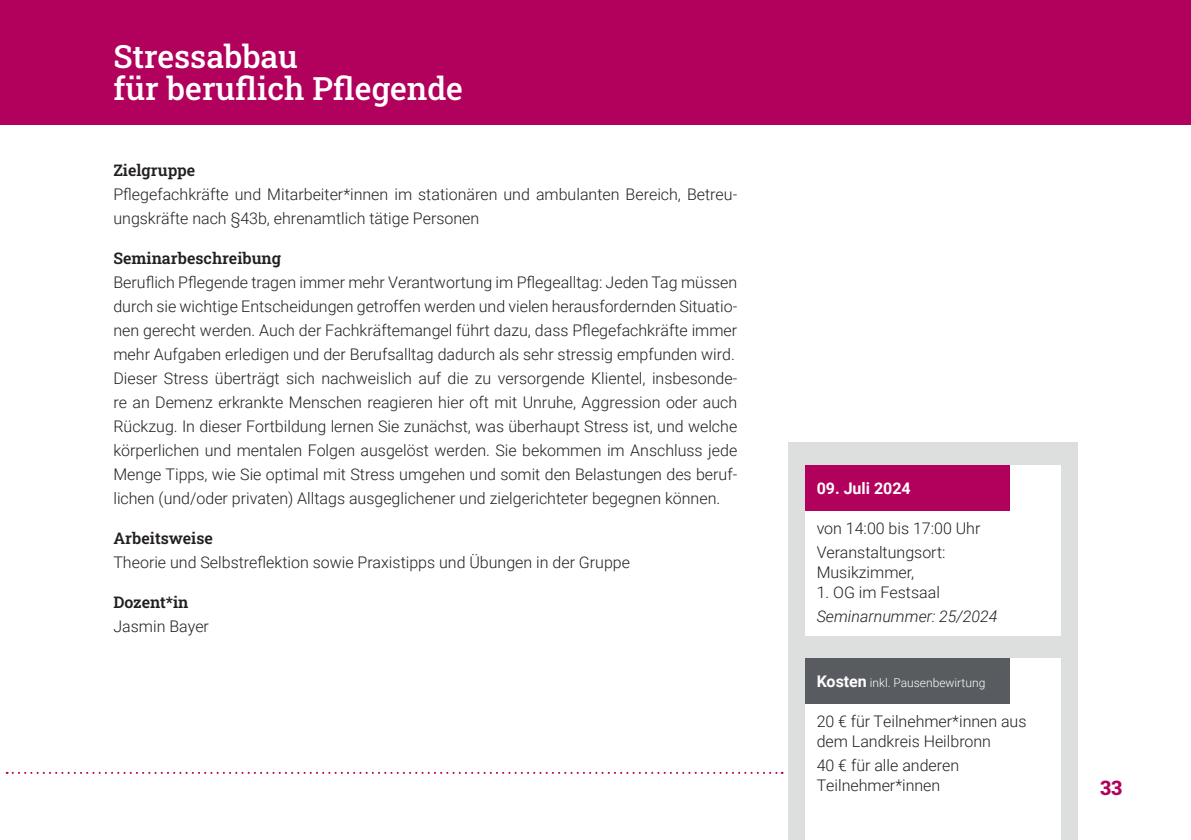
<style>
.page{position:relative;width:1191px;height:840px;background:#fff}
.page>*{position:absolute;margin:0;border:0;box-sizing:border-box;transform-origin:0 0}
.t1{font:500 32px/32px "Roboto Slab";color:#fff}
.t2{font:800 20px "Roboto Slab";color:#b1015c}
.t3{font:300 16px/24px "Roboto";color:#231f20}
.t4{font:600 16px "Roboto Slab";color:#231f20}
.t5{font:italic 300 16px "Roboto";color:#231f20}
.t6{font:700 16px "Roboto";color:#fff}
.t7{font:300 12px "Roboto";color:#fff}
.s1{font-weight:700;font-size:16px}
</style>
<div class="page">
<svg style="left:7px;top:771px;width:775px;height:2px"></svg>
<div style="left:0;top:0;width:1191px;height:125px;background:#b1015c"></div>
<div style="left:788px;top:442px;width:289px;height:397px;background:#dddede"></div>
<div style="left:805px;top:658px;width:255px;height:181px;background:#fff"></div>
<div style="left:805px;top:658px;width:204px;height:45px;background:#585b60"></div>
<div style="left:805px;top:465px;width:255px;height:170px;background:#fff"></div>
<div style="left:805px;top:465px;width:204px;height:45px;background:#b1015c"></div>
<h1 class="t1" style="left:113px;top:40px;width:351px">Stressabbau<br>für beruflich Pflegende</h1>
<p class="t4" style="left:113px;top:159px;width:83px">Zielgruppe</p>
<p class="t3" style="left:113px;top:181px;width:625px">Pflegefachkräfte und Mitarbeiter*innen im stationären und ambulanten Bereich, Betreu&shy;ungskräfte nach §43b, ehrenamtlich tätige Personen</p>
<p class="t4" style="left:113px;top:247px;width:169px">Seminarbeschreibung</p>
<p class="t3" style="left:113px;top:269px;width:625px">Beruflich Pflegende tragen immer mehr Verantwortung im Pflegealltag: Jeden Tag müssen durch sie wichtige Entscheidungen getroffen werden und vielen herausfordernden Situatio&shy;nen gerecht werden. Auch der Fachkräftemangel führt dazu, dass Pflegefachkräfte immer mehr Aufgaben erledigen und der Berufsalltag dadurch als sehr stressig empfunden wird.<br>Dieser Stress überträgt sich nachweislich auf die zu versorgende Klientel, insbesonde&shy;re an Demenz erkrankte Menschen reagieren hier oft mit Unruhe, Aggression oder auch Rückzug. In dieser Fortbildung lernen Sie zunächst, was überhaupt Stress ist, und welche körperlichen und mentalen Folgen ausgelöst werden. Sie bekommen im Anschluss jede Menge Tipps, wie Sie optimal mit Stress umgehen und somit den Belastungen des beruf&shy;lichen (und/oder privaten) Alltags ausgeglichener und zielgerichteter begegnen können.</p>
<p class="t4" style="left:113px;top:527px;width:101px">Arbeitsweise</p>
<p class="t3" style="left:113px;top:549px;width:518px">Theorie und Selbstreflektion sowie Praxistipps und Übungen in der Gruppe</p>
<p class="t4" style="left:113px;top:591px;width:77px">Dozent*in</p>
<p class="t3" style="left:113px;top:613px;width:97px">Jasmin Bayer</p>
<p class="t6" style="left:816px;top:476px;width:96px">09. Juli 2024</p>
<p class="t3" style="left:816px;top:515px;width:165px">von 14:00 bis 17:00 Uhr<br>Veranstaltungsort:</p>
<p class="t3" style="left:816px;top:559px;width:99px">Musikzimmer,</p>
<p class="t3" style="left:816px;top:579px;width:125px">1. OG im Festsaal</p>
<p class="t5" style="left:816px;top:604px;width:182px">Seminarnummer: 25/2024</p>
<p class="t7" style="left:816px;top:673px;width:170px"><span class="s1">Kosten</span> inkl. Pausenbewirtung</p>
<p class="t3" style="left:816px;top:709px;width:211px;line-height:20px">20 € für Teilnehmer*innen aus dem Landkreis Heilbronn</p>
<p class="t3" style="left:816px;top:753px;width:144px;line-height:20px">40 € für alle anderen<br>Teilnehmer*innen</p>
<p class="t2" style="left:1100px;top:773px;width:23px">33</p>
</div>
